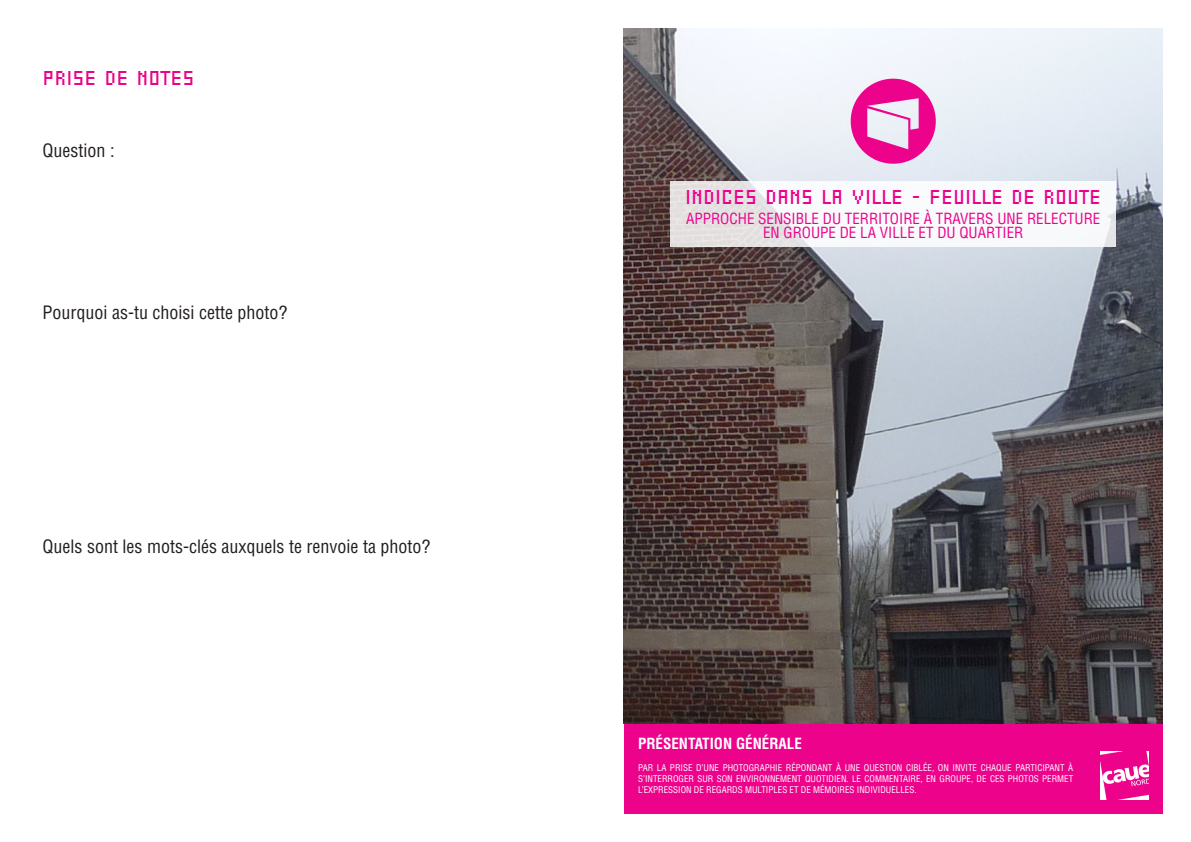
<style>
.page{position:relative;width:1191px;height:842px;background:#fff}
.page>*{position:absolute;margin:0;border:0;box-sizing:border-box;transform-origin:0 0}
.t1{font:24px "Eboy REG Beta";color:#ed028c}
.t2{font:condensed 18px "Helvetica LT Std";color:#231f20}
.t3{font:condensed 15px/14px "Helvetica LT Std";color:#ed028c;text-align:center}
.t4{font:700 condensed 15px "Helvetica LT Std";color:#fff}
.t5{font:condensed 9px/11px "Helvetica LT Std";color:#fff;text-align:justify}
</style>
<div class="page">
<img style="left:624px;top:28px;width:538px;height:696px">
<svg style="left:850px;top:79px;width:85px;height:85px;background:#eb71be"></svg>
<div style="left:624px;top:724px;width:538px;height:90px;background:#ed028c"></div>
<img style="left:1100px;top:751px;width:48px;height:48px">
<svg style="left:670px;top:181px;width:446px;height:65px"></svg>
<p class="t1" style="left:43px;top:65px;width:153px">PRISE DE NOTES</p>
<p class="t2" style="left:43px;top:139px;width:73px">Question :</p>
<p class="t2" style="left:43px;top:301px;width:246px">Pourquoi as-tu choisi cette photo?</p>
<p class="t2" style="left:43px;top:535px;width:389px">Quels sont les mots-clés auxquels te renvoie ta photo?</p>
<p class="t1" style="left:685px;top:184px;width:417px">INDICES DANS LA VILLE - FEUILLE DE ROUTE</p>
<p class="t3" style="left:686px;top:211px;width:416px">APPROCHE SENSIBLE DU TERRITOIRE À TRAVERS UNE RELECTURE<br>EN GROUPE DE LA VILLE ET DU QUARTIER</p>
<p class="t4" style="left:638px;top:734px;width:165px">PRÉSENTATION GÉNÉRALE</p>
<p class="t5" style="left:638px;top:762px;width:437px">PAR LA PRISE D’UNE PHOTOGRAPHIE RÉPONDANT À UNE QUESTION CIBLÉE, ON INVITE CHAQUE PARTICIPANT À S’INTERROGER SUR SON ENVIRONNEMENT QUOTIDIEN. LE COMMENTAIRE, EN GROUPE, DE CES PHOTOS PERMET L’EXPRESSION DE REGARDS MULTIPLES ET DE MÉMOIRES INDIVIDUELLES.</p>
</div>
